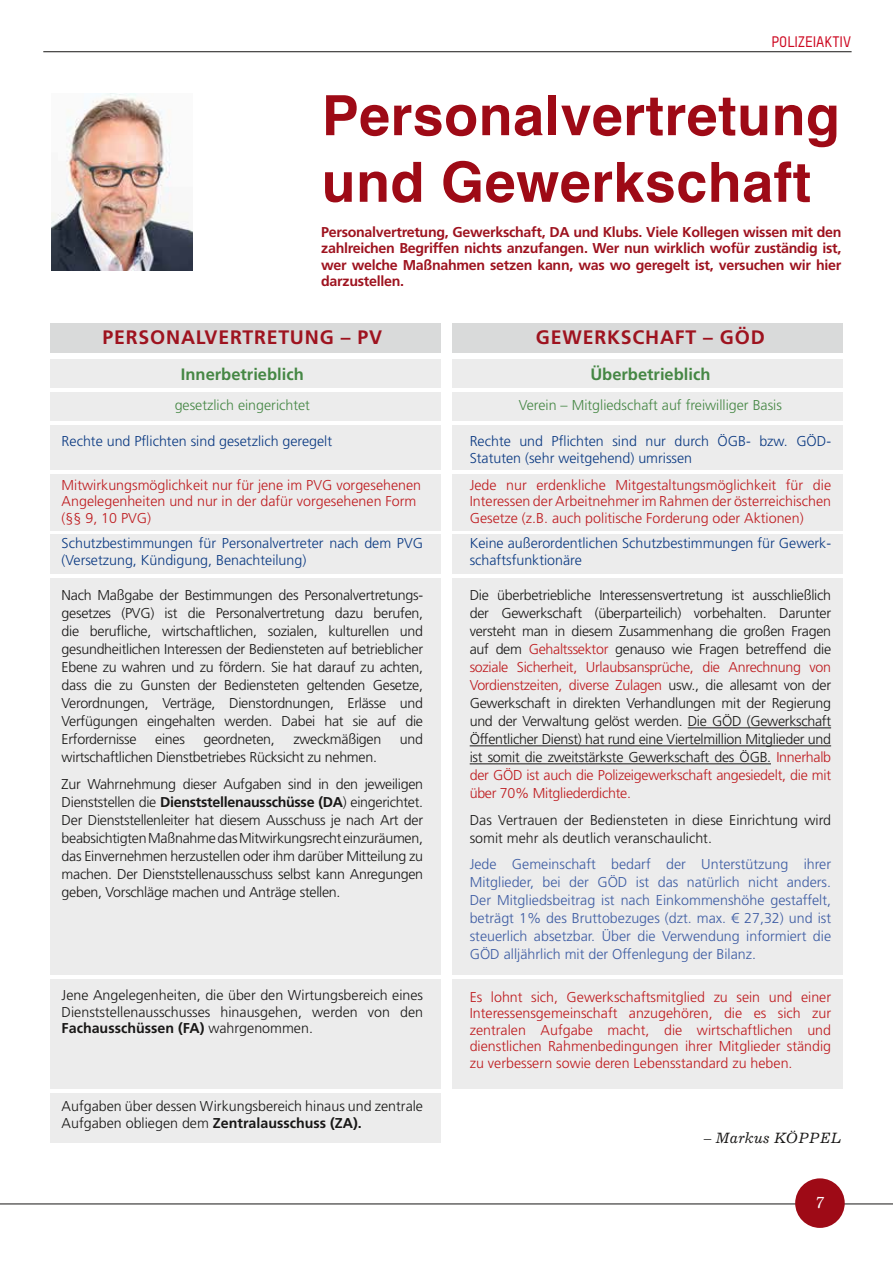
<style>
.page{position:relative;width:893px;height:1263px;background:#fff}
.page>*{position:absolute;margin:0;border:0;box-sizing:border-box;transform-origin:0 0}
.t1{font:700 55.5px/66.6px "Helvetica";letter-spacing:.01em;color:#9e0a16}
.t2{font:700 19.5px "Frutiger LT Std";letter-spacing:.04em;color:#9e131f}
.t3{font:700 16.5px "Frutiger LT Std";color:#458744}
.t4{font:italic 16.5px "Excelsior LT Std";color:#fff}
.t5{font:italic 15px "Excelsior LT Std";color:#181716}
.t6{font:500 15px "TSTARPRO";color:#cd061f}
.t7{font:300 14.25px/18px "Frutiger LT Std";letter-spacing:-.02em;color:#181716;text-align:justify}
.t8{font:300 14.25px/16.5px "Frutiger LT Std";color:#be1a1e;text-align:justify}
.t9{font:300 14.25px/18px "Frutiger LT Std";color:#3d5ca3;text-align:justify}
.t10{font:300 14.25px/16.5px "Frutiger LT Std";color:#0a3982}
.t11{font:700 14.25px/16.5px "Frutiger LT Std";letter-spacing:-.02em;color:#9e131f;text-align:justify}
.t12{font:300 14.25px/16.5px "Frutiger LT Std";color:#181716}
.t13{font:300 14.25px "Frutiger LT Std";color:#458744}
.s1{font-weight:700}
.s2{color:#be1a1e}
</style>
<div class="page">
<div style="left:50px;top:323px;width:390px;height:29px;background:#d9dada"></div>
<div style="left:50px;top:359px;width:390px;height:29px;background:#ececec"></div>
<div style="left:50px;top:392px;width:390px;height:29px;background:#ececec"></div>
<div style="left:50px;top:425px;width:390px;height:44px;background:#ececec"></div>
<div style="left:50px;top:474px;width:390px;height:56px;background:#ececec"></div>
<div style="left:50px;top:535px;width:390px;height:39px;background:#ececec"></div>
<div style="left:50px;top:578px;width:390px;height:397px;background:#ececec"></div>
<div style="left:50px;top:979px;width:390px;height:110px;background:#ececec"></div>
<div style="left:50px;top:1093px;width:390px;height:50px;background:#ececec"></div>
<div style="left:453px;top:323px;width:390px;height:29px;background:#d9dada"></div>
<div style="left:453px;top:359px;width:390px;height:29px;background:#ececec"></div>
<div style="left:453px;top:392px;width:390px;height:29px;background:#ececec"></div>
<div style="left:453px;top:425px;width:390px;height:44px;background:#ececec"></div>
<div style="left:453px;top:474px;width:390px;height:56px;background:#ececec"></div>
<div style="left:453px;top:535px;width:390px;height:39px;background:#ececec"></div>
<div style="left:453px;top:578px;width:390px;height:397px;background:#ececec"></div>
<div style="left:453px;top:979px;width:390px;height:110px;background:#ececec"></div>
<img style="left:51px;top:94px;width:142px;height:176px">
<hr style="left:688px;top:727px;width:143px;height:1px;background:#181716">
<hr style="left:470px;top:745px;width:361px;height:1px;background:#181716">
<hr style="left:470px;top:763px;width:301px;height:1px;background:#181716">
<hr style="left:43px;top:51px;width:809px;height:1px;background:#181716">
<hr style="left:0;top:1203px;width:893px;height:1px;background:#181716">
<div style="left:795px;top:1178px;width:50px;height:50px;background:#9e0a16;border-radius:50%"></div>
<p class="t6" style="left:771px;top:33px;width:81px">POLIZEIAKTIV</p>
<h1 class="t1" style="left:322px;top:83px;width:520px">Personalvertretung und Gewerkschaft</h1>
<p class="t11" style="left:321px;top:224px;width:522px">Personalvertretung, Gewerkschaft, DA und Klubs. Viele Kollegen wissen mit den zahlreichen Begriffen nichts anzufangen. Wer nun wirklich wofür zuständig ist, wer welche Maßnahmen setzen kann, was wo geregelt ist, versuchen wir hier darzustellen.</p>
<h2 class="t2" style="left:103px;top:326px;width:281px">PERSONALVERTRETUNG – PV</h2>
<p class="t3" style="left:181px;top:365px;width:124px">Innerbetrieblich</p>
<p class="t13" style="left:175px;top:397px;width:137px">gesetzlich eingerichtet</p>
<p class="t10" style="left:62px;top:433px;width:272px">Rechte und Pflichten sind gesetzlich geregelt</p>
<p class="t8" style="left:62px;top:477px;width:361px;text-align:left">Mitwirkungsmöglichkeit nur für jene im PVG vorgesehenen<br>Angelegenheiten und nur in der dafür vorgesehenen Form (§§ 9, 10 PVG)</p>
<p class="t10" style="left:62px;top:535px;width:363px">Schutzbestimmungen für Personalvertreter nach dem PVG (Versetzung, Kündigung, Benachteilung)</p>
<p class="t7" style="left:62px;top:587px;width:363px">Nach Maßgabe der Bestimmungen des Personalvertretungs&shy;gesetzes (PVG) ist die Personalvertretung dazu berufen, die berufliche, wirtschaftlichen, sozialen, kulturellen und gesundheitlichen Interessen der Bediensteten auf betrieblicher Ebene zu wahren und zu fördern. Sie hat darauf zu achten, dass die zu Gunsten der Bediensteten geltenden Gesetze, Verordnungen, Verträge, Dienstordnungen, Erlässe und Verfügungen eingehalten werden. Dabei hat sie auf die Erfordernisse</p>
<p class="t7" style="left:155px;top:731px;width:31px">eines</p>
<p class="t7" style="left:203px;top:731px;width:73px">geordneten,</p>
<p class="t7" style="left:293px;top:731px;width:89px">zweckmäßigen</p>
<p class="t7" style="left:400px;top:731px;width:25px">und</p>
<p class="t7" style="left:62px;top:744px;width:363px;line-height:26.5px">wirtschaftlichen Dienstbetriebes Rücksicht zu nehmen.<br>Zur Wahrnehmung dieser Aufgaben sind in den jeweiligen</p>
<p class="t7" style="left:62px;top:793px;width:363px">Dienststellen die <span class="s1">Dienststellenausschüsse (DA</span>) eingerichtet.<br>Der Dienststellenleiter hat diesem Ausschuss je nach Art der beabsichtigten Maßnahme das Mitwirkungsrecht einzuräumen, das Einvernehmen herzustellen oder ihm darüber Mitteilung zu machen. Der Dienststellenausschuss selbst kann Anregungen geben, Vorschläge machen und Anträge stellen.</p>
<p class="t7" style="left:62px;top:987px;width:363px;line-height:16.5px">Jene Angelegenheiten, die über den Wirtungsbereich eines Dienststellenausschusses hinausgehen, werden von den <span class="s1">Fachausschüssen (FA)</span> wahrgenommen.</p>
<p class="t12" style="left:62px;top:1098px;width:363px">Aufgaben über dessen Wirkungsbereich hinaus und zentrale<br>Aufgaben obliegen dem <span class="s1">Zentralausschuss (ZA).</span></p>
<h2 class="t2" style="left:536px;top:326px;width:230px">GEWERKSCHAFT – GÖD</h2>
<p class="t3" style="left:590px;top:365px;width:122px">Überbetrieblich</p>
<p class="t13" style="left:519px;top:397px;width:265px">Verein – Mitgliedschaft auf freiwilliger Basis</p>
<p class="t10" style="left:470px;top:433px;width:363px">Rechte und Pflichten sind nur durch ÖGB- bzw. GÖD-<br>Statuten (sehr weitgehend) umrissen</p>
<p class="t8" style="left:470px;top:477px;width:363px">Jede nur erdenkliche Mitgestaltungsmöglichkeit für die Interessen der Arbeitnehmer im Rahmen der österreichischen Gesetze (z.B. auch politische Forderung oder Aktionen)</p>
<p class="t10" style="left:470px;top:535px;width:363px">Keine außerordentlichen Schutzbestimmungen für Gewerk&shy;schaftsfunktionäre</p>
<p class="t7" style="left:470px;top:587px;width:363px">Die überbetriebliche Interessensvertretung ist ausschließlich der Gewerkschaft (überparteilich) vorbehalten. Darunter versteht man in diesem Zusammenhang die großen Fragen auf dem <span class="s2">Gehaltssektor</span> genauso wie Fragen betreffend die <span class="s2">soziale Sicherheit, Urlaubsansprüche, die Anrechnung von Vordienstzeiten, diverse Zulagen</span> usw., die allesamt von der Gewerkschaft in direkten Verhandlungen mit der Regierung und der Verwaltung gelöst werden. Die GÖD (Gewerkschaft Öffentlicher Dienst) hat rund eine Viertelmillion Mitglieder und ist somit die zweitstärkste Gewerkschaft des ÖGB. <span class="s2">Innerhalb der GÖD ist auch die Polizeigewerkschaft angesiedelt, die mit über 70% Mitgliederdichte.</span></p>
<p class="t12" style="left:470px;top:811px;width:363px;line-height:18px">Das Vertrauen der Bediensteten in diese Einrichtung wird somit mehr als deutlich veranschaulicht.</p>
<p class="t9" style="left:470px;top:856px;width:363px">Jede Gemeinschaft bedarf der Unterstützung ihrer Mitglieder, bei der GÖD ist das natürlich nicht anders.<br>Der Mitgliedsbeitrag ist nach Einkommenshöhe gestaffelt, beträgt 1% des Bruttobezuges (dzt. max. € 27,32) und ist steuerlich absetzbar. Über die Verwendung informiert die GÖD alljährlich mit der Offenlegung der Bilanz.</p>
<p class="t8" style="left:470px;top:989px;width:363px">Es lohnt sich, Gewerkschaftsmitglied zu sein und einer Interessensgemeinschaft anzugehören, die es sich zur zentralen Aufgabe macht, die wirtschaftlichen und dienstlichen Rahmenbedingungen ihrer Mitglieder ständig zu verbessern sowie deren Lebensstandard zu heben.</p>
<p class="t5" style="left:704px;top:1129px;width:139px">– Markus KÖPPEL</p>
<p class="t4" style="left:815px;top:1192px;width:11px">7</p>
</div>
